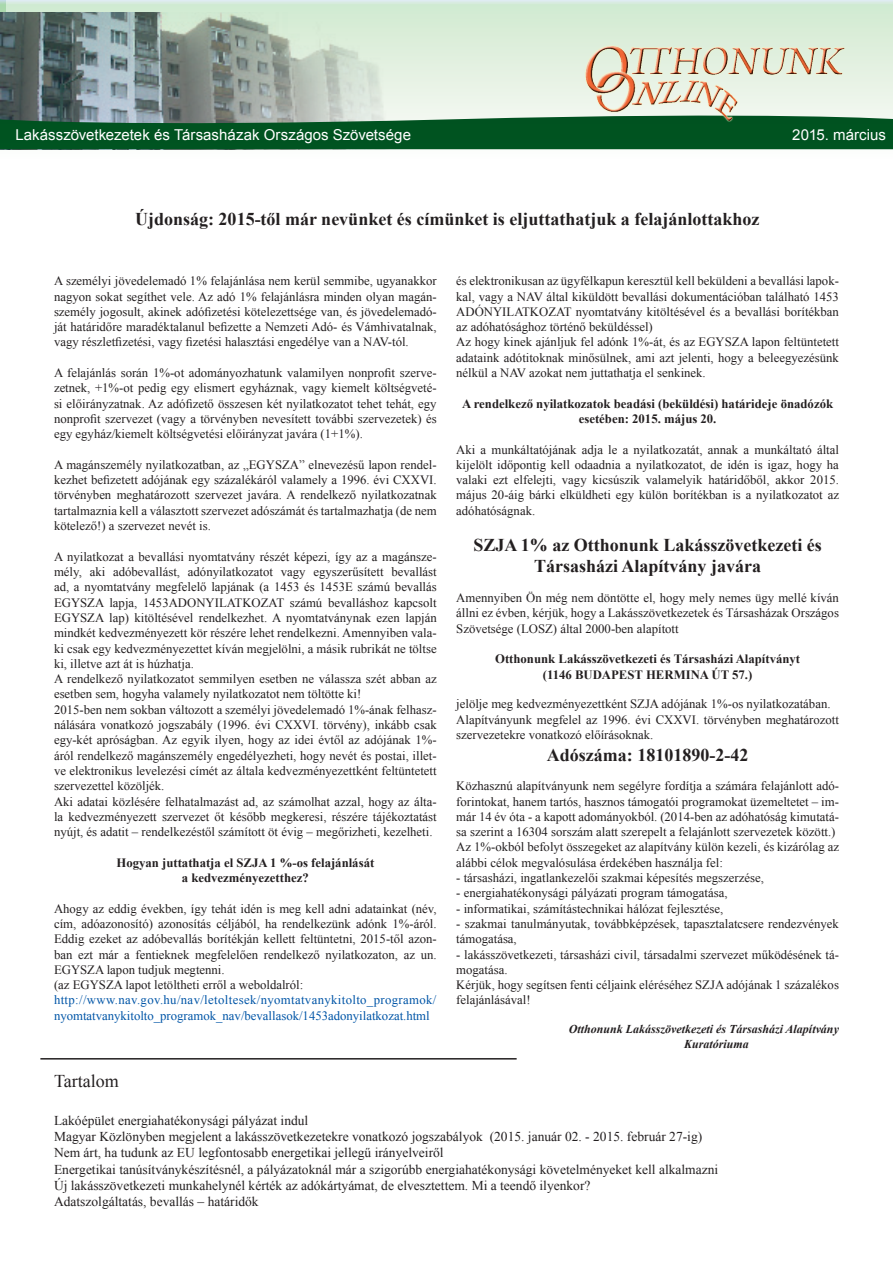
<style>
.page{position:relative;width:893px;height:1263px;background:#fff}
.page>*{position:absolute;margin:0;border:0;box-sizing:border-box;transform-origin:0 0}
.t1{font:700 18px/21.6px "Times New Roman";color:#231f20;text-align:center}
.t2{font:18px "Times New Roman";color:#231f20}
.t3{font:15px "Arial";color:#fff}
.t4{font:13.5px/16.2px "Times New Roman";color:#231f20}
.t5{font:12.75px/15.3px "Times New Roman";color:#231f20}
.t6{font:700 12.75px/15.3px "Times New Roman";color:#231f20;text-align:center}
.t7{font:12.75px/15.3px "Times New Roman";color:#0155a7}
.t8{font:italic 700 12px/14.4px "Times New Roman";color:#231f20}
</style>
<div class="page">
<svg style="left:0;top:0;width:893px;height:150px;background:#91ae9b"></svg>
<img style="left:570px;top:36px;width:280px;height:96px">
<hr style="left:40px;top:1058px;width:477px;height:1px;background:#231f20">
<p class="t3" style="left:15px;top:125px;width:397px">Lakásszövetkezetek és Társasházak Országos Szövetsége</p>
<p class="t3" style="left:792px;top:125px;width:95px">2015. március</p>
<h1 class="t1" style="left:135px;top:208px;width:626px">Újdonság: 2015-től már nevünket és címünket is eljuttathatjuk a felajánlottakhoz</h1>
<p class="t5" style="left:54px;top:273px;width:384px;text-align:justify">A személyi jövedelemadó 1% felajánlása nem kerül semmibe, ugyanakkor nagyon sokat segíthet vele. Az adó 1% felajánlásra minden olyan magán&shy;személy jogosult, akinek adófizetési kötelezettsége van, és jövedelemadó&shy;ját határidőre maradéktalanul befizette a Nemzeti Adó- és Vámhivatalnak, vagy részletfizetési, vagy fizetési halasztási engedélye van a NAV-tól.</p>
<p class="t5" style="left:54px;top:365px;width:384px;text-align:justify">A felajánlás során 1%-ot adományozhatunk valamilyen nonprofit szerve&shy;zetnek, +1%-ot pedig egy elismert egyháznak, vagy kiemelt költségveté&shy;si előirányzatnak. Az adófizető összesen két nyilatkozatot tehet tehát, egy nonprofit szervezet (vagy a törvényben nevesített további szervezetek) és egy egyház/kiemelt költségvetési előirányzat javára (1+1%).</p>
<p class="t5" style="left:54px;top:457px;width:384px;text-align:justify">A magánszemély nyilatkozatban, az „EGYSZA” elnevezésű lapon rendel&shy;kezhet befizetett adójának egy százalékáról valamely a 1996. évi CXXVI. törvényben meghatározott szervezet javára. A rendelkező nyilatkozatnak tartalmaznia kell a választott szervezet adószámát és tartalmazhatja (de nem kötelező!) a szervezet nevét is.</p>
<p class="t5" style="left:54px;top:549px;width:384px">A nyilatkozat a bevallási nyomtatvány részét képezi, így az a magánsze&shy;mély, aki adóbevallást, adónyilatkozatot vagy egyszerűsített bevallást ad, a nyomtatvány megfelelő lapjának (a 1453 és 1453E számú bevallás EGYSZA lapja, 1453ADONYILATKOZAT számú bevalláshoz kapcsolt EGYSZA lap) kitöltésével rendelkezhet. A nyomtatványnak ezen lapján mindkét kedvezményezett kör részére lehet rendelkezni. Amennyiben vala&shy;ki csak egy kedvezményezettet kíván megjelölni, a másik rubrikát ne töltse ki, illetve azt át is húzhatja.<br>A rendelkező nyilatkozatot semmilyen esetben ne válassza szét abban az esetben sem, hogyha valamely nyilatkozatot nem töltötte ki!<br>2015-ben nem sokban változott a személyi jövedelemadó 1%-ának felhasz&shy;nálására vonatkozó jogszabály (1996. évi CXXVI. törvény), inkább csak egy-két apróságban. Az egyik ilyen, hogy az idei évtől az adójának 1%- áról rendelkező magánszemély engedélyezheti, hogy nevét és postai, illet&shy;ve elektronikus levelezési címét az általa kedvezményezettként feltüntetett szervezettel közöljék.<br>Aki adatai közlésére felhatalmazást ad, az számolhat azzal, hogy az álta&shy;la kedvezményezett szervezet őt később megkeresi, részére tájékoztatást nyújt, és adatit – rendelkezéstől számított öt évig – megőrizheti, kezelheti.</p>
<p class="t6" style="left:116px;top:854px;width:259px">Hogyan juttathatja el SZJA 1 %-os felajánlását a kedvezményezetthez?</p>
<p class="t5" style="left:54px;top:900px;width:384px">Ahogy az eddig években, így tehát idén is meg kell adni adatainkat (név, cím, adóazonosító) azonosítás céljából, ha rendelkezünk adónk 1%-áról.<br>Eddig ezeket az adóbevallás borítékján kellett feltüntetni, 2015-től azon&shy;ban ezt már a fentieknek megfelelően rendelkező nyilatkozaton, az un.<br>EGYSZA lapon tudjuk megtenni.<br>(az EGYSZA lapot letöltheti erről a weboldalról:</p>
<p class="t7" style="left:54px;top:992px;width:384px">http://www.nav.gov.hu/nav/letoltesek/nyomtatvanykitolto_programok/ nyomtatvanykitolto_programok_nav/bevallasok/1453adonyilatkozat.html</p>
<p class="t5" style="left:456px;top:273px;width:384px">és elektronikusan az ügyfélkapun keresztül kell beküldeni a bevallási lapok&shy;kal, vagy a NAV által kiküldött bevallási dokumentációban található 1453<br>ADÓNYILATKOZAT nyomtatvány kitöltésével és a bevallási borítékban az adóhatósághoz történő beküldéssel)<br>Az hogy kinek ajánljuk fel adónk 1%-át, és az EGYSZA lapon feltüntetett adataink adótitoknak minősülnek, ami azt jelenti, hogy a beleegyezésünk nélkül a NAV azokat nem juttathatja el senkinek.</p>
<p class="t6" style="left:462px;top:395px;width:372px">A rendelkező nyilatkozatok beadási (beküldési) határideje önadózók esetében: 2015. május 20.</p>
<p class="t5" style="left:456px;top:441px;width:384px;text-align:justify">Aki a munkáltatójának adja le a nyilatkozatát, annak a munkáltató által kijelölt időpontig kell odaadnia a nyilatkozatot, de idén is igaz, hogy ha valaki ezt elfelejti, vagy kicsúszik valamelyik határidőből, akkor 2015. május 20-áig bárki elküldheti egy külön borítékban is a nyilatkozatot az adóhatóságnak.</p>
<h1 class="t1" style="left:473px;top:533px;width:350px">SZJA 1% az Otthonunk Lakásszövetkezeti és<br>Társasházi Alapítvány javára</h1>
<p class="t5" style="left:456px;top:590px;width:384px;text-align:justify">Amennyiben Ön még nem döntötte el, hogy mely nemes ügy mellé kíván állni ez évben, kérjük, hogy a Lakásszövetkezetek és Társasházak Országos Szövetsége (LOSZ) által 2000-ben alapított</p>
<p class="t6" style="left:495px;top:651px;width:307px">Otthonunk Lakásszövetkezeti és Társasházi Alapítványt (1146 BUDAPEST HERMINA ÚT 57.)</p>
<p class="t5" style="left:456px;top:696px;width:384px">jelölje meg kedvezményezettként SZJA adójának 1%-os nyilatkozatában.<br>Alapítványunk megfelel az 1996. évi CXXVI. törvényben meghatározott szervezetekre vonatkozó előírásoknak.</p>
<h1 class="t1" style="left:547px;top:743px;width:203px">Adószáma: 18101890-2-42</h1>
<p class="t5" style="left:456px;top:778px;width:384px">Közhasznú alapítványunk nem segélyre fordítja a számára felajánlott adó&shy;forintokat, hanem tartós, hasznos támogatói programokat üzemeltetet – im&shy;már 14 év óta - a kapott adományokból. (2014-ben az adóhatóság kimutatá&shy;sa szerint a 16304 sorszám alatt szerepelt a felajánlott szervezetek között.)<br>Az 1%-okból befolyt összegeket az alapítvány külön kezeli, és kizárólag az alábbi célok megvalósulása érdekében használja fel:</p>
<p class="t5" style="left:456px;top:870px;width:309px">- társasházi, ingatlankezelői szakmai képesítés megszerzése,</p>
<p class="t5" style="left:456px;top:885px;width:273px">- energiahatékonysági pályázati program támogatása,</p>
<p class="t5" style="left:456px;top:900px;width:268px">- informatikai, számítástechnikai hálózat fejlesztése,</p>
<p class="t5" style="left:456px;top:916px;width:384px">- szakmai tanulmányutak, továbbképzések, tapasztalatcsere rendezvények támogatása,</p>
<p class="t5" style="left:456px;top:946px;width:384px">- lakásszövetkezeti, társasházi civil, társadalmi szervezet működésének tá&shy;mogatása.<br>Kérjük, hogy segítsen fenti céljaink eléréséhez SZJA adójának 1 százalékos felajánlásával!</p>
<p class="t8" style="left:684px;top:1022px;width:156px;text-indent:-116px">Otthonunk Lakásszövetkezeti és Társasházi Alapítvány<br>Kuratóriuma</p>
<h1 class="t2" style="left:54px;top:1069px;width:66px">Tartalom</h1>
<p class="t4" style="left:54px;top:1112px;width:666px">Lakóépület energiahatékonysági pályázat indul<br>Magyar Közlönyben megjelent a lakásszövetkezetekre vonatkozó jogszabályok (2015. január 02. - 2015. február 27-ig)<br>Nem árt, ha tudunk az EU legfontosabb energetikai jellegű irányelveiről<br>Energetikai tanúsítványkészítésnél, a pályázatoknál már a szigorúbb energiahatékonysági követelményeket kell alkalmazni Új lakásszövetkezeti munkahelynél kérték az adókártyámat, de elvesztettem. Mi a teendő ilyenkor?<br>Adatszolgáltatás, bevallás – határidők</p>
</div>
